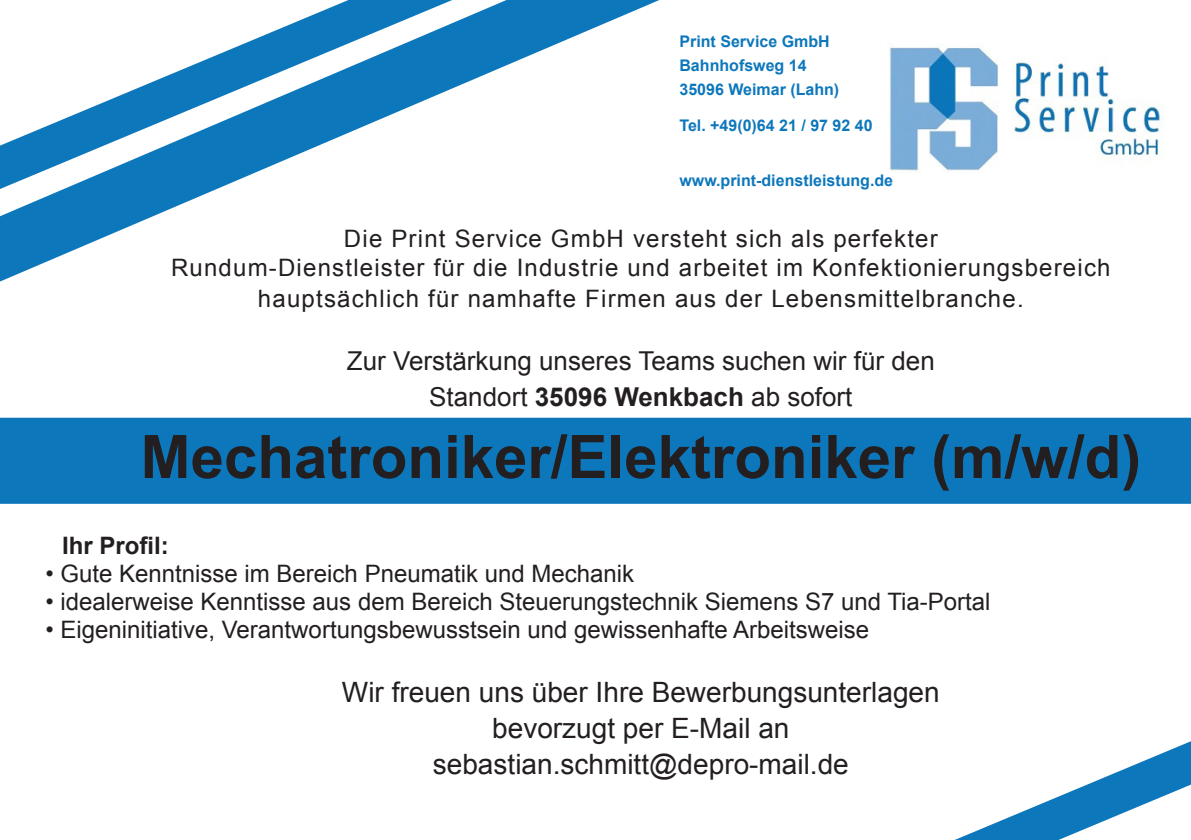
<style>
.page{position:relative;width:1191px;height:840px;background:#fff}
.page>*{position:absolute;margin:0;border:0;box-sizing:border-box;transform-origin:0 0}
.t1{font:700 60px "Arial";color:#231f20}
.t2{font:28px/36px "Arial";color:#231f20;text-align:center}
.t3{font:26px/36px "Arial";color:#231f20;text-align:center}
.t4{font:24px "Arial";color:#231f20}
.t5{font:24px/28.8px "Arial";letter-spacing:.05em;color:#231f20;text-align:center}
.t6{font:700 24px "Arial";color:#231f20}
.t7{font:700 16px/24px "Arial";color:#0d77bc}
.s1{font-weight:700}
</style>
<div class="page">
<img style="left:888px;top:43px;width:275px;height:128px">
<svg style="left:0;top:0;width:659px;height:282px"></svg>
<svg style="left:0;top:0;width:548px;height:278px"></svg>
<svg style="left:957px;top:741px;width:234px;height:98px"></svg>
<div style="left:0;top:417px;width:1191px;height:86px;background:#0d77bc"></div>
<p class="t7" style="left:679px;top:30px;width:161px">Print Service GmbH<br>Bahnhofsweg 14<br>35096 Weimar (Lahn)</p>
<p class="t7" style="left:679px;top:114px;width:195px">Tel. +49(0)64 21 / 97 92 40</p>
<p class="t7" style="left:679px;top:169px;width:215px">www.print-dienstleistung.de</p>
<p class="t5" style="left:171px;top:225px;width:941px">Die Print Service GmbH versteht sich als perfekter<br>Rundum-Dienstleister für die Industrie und arbeitet im Konfektionierungsbereich</p>
<p class="t5" style="left:258px;top:285px;width:767px">hauptsächlich für namhafte Firmen aus der Lebensmittelbranche.</p>
<p class="t3" style="left:347px;top:343px;width:589px">Zur Verstärkung unseres Teams suchen wir für den<br>Standort <span class="s1">35096 Wenkbach</span> ab sofort</p>
<h1 class="t1" style="left:141px;top:416px;width:1002px">Mechatroniker/Elektroniker (m/w/d)</h1>
<p class="t6" style="left:62px;top:529px;width:108px">Ihr Profil:</p>
<p class="t4" style="left:45px;top:557px;width:590px">• Gute Kenntnisse im Bereich Pneumatik und Mechanik</p>
<p class="t4" style="left:45px;top:585px;width:946px">• idealerweise Kenntisse aus dem Bereich Steuerungstechnik Siemens S7 und Tia-Portal</p>
<p class="t4" style="left:45px;top:613px;width:825px">• Eigeninitiative, Verantwortungsbewusstsein und gewissenhafte Arbeitsweise</p>
<p class="t2" style="left:342px;top:674px;width:599px">Wir freuen uns über Ihre Bewerbungsunterlagen bevorzugt per E-Mail an sebastian.schmitt@depro-mail.de</p>
</div>
